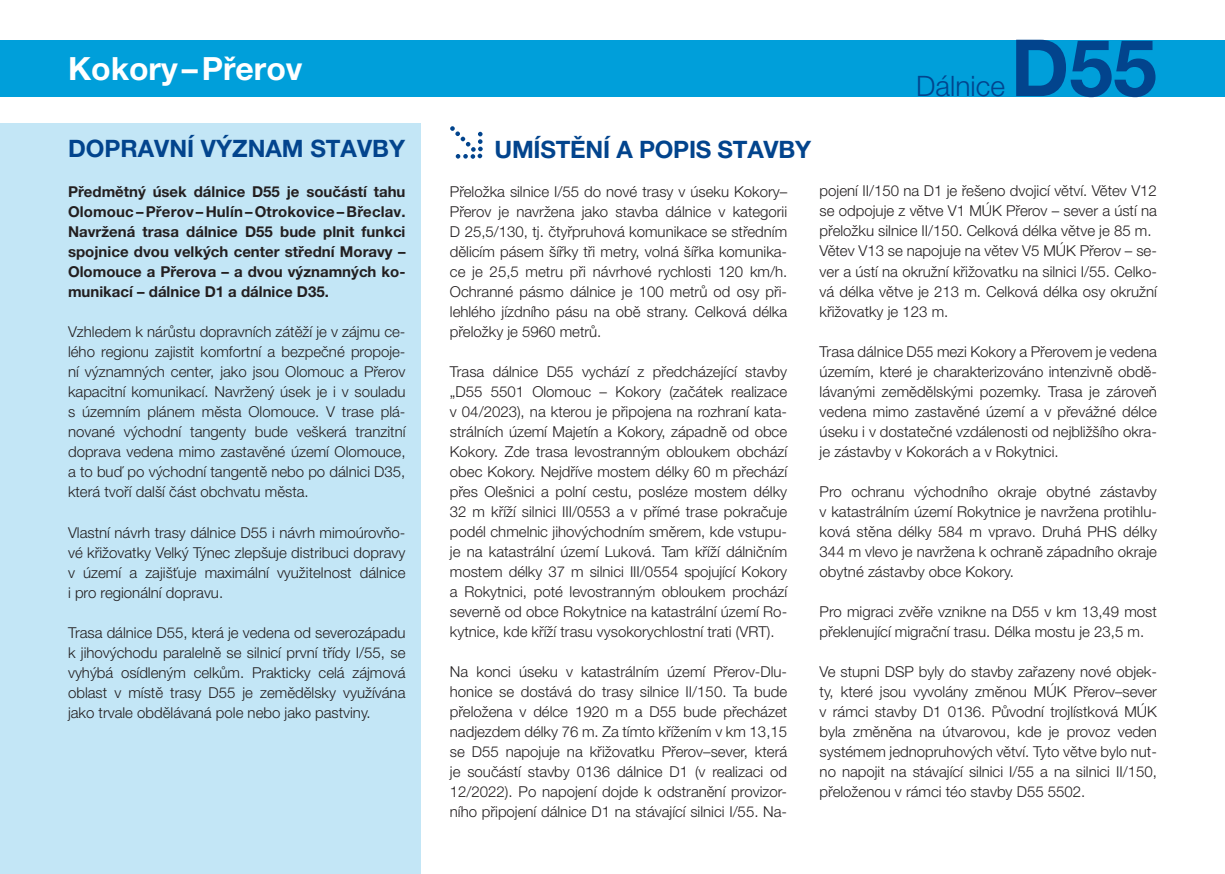
<style>
.page{position:relative;width:1225px;height:874px;background:#fff}
.page>*{position:absolute;margin:0;border:0;box-sizing:border-box;transform-origin:0 0}
.t1{font:700 78.8px "Helvetica Neue LT Pro";color:#02448d}
.t2{font:700 32px "Helvetica Neue LT Pro";color:#fff}
.t3{font:300 28.2px "Helvetica Neue LT Pro";color:#02448d}
.t4{font:700 24px "Helvetica Neue LT Pro";color:#02448d}
.t5{font:300 15px/20px "Helvetica Neue LT Pro";color:#231f20;text-align:justify}
.t6{font:700 15px/20px "Helvetica Neue LT Pro";color:#231f20;text-align:justify}
</style>
<div class="page">
<div style="left:0;top:40px;width:1225px;height:56px;background:#009fda"></div>
<div style="left:0;top:123px;width:421px;height:750px;background:#c3e6f6"></div>
<svg style="left:450px;top:126px;width:33px;height:33px"></svg>
<h2 class="t2" style="left:68px;top:48px;width:236px">Kokory–Přerov</h2>
<h3 class="t4" style="left:68px;top:133px;width:338px">DOPRAVNÍ VÝZNAM STAVBY</h3>
<p class="t6" style="left:68px;top:181px;width:339px">Předmětný úsek dálnice D55 je součástí tahu Olomouc –Přerov –Hulín–Otrokovice – Břeclav.<br>Navržená trasa dálnice D55 bude plnit funkci spojnice dvou velkých center střední Moravy – Olomouce a Přerova – a dvou významných ko&shy;munikací – dálnice D1 a dálnice D35.</p>
<p class="t5" style="left:68px;top:321px;width:339px">Vzhledem k nárůstu dopravních zátěží je v zájmu ce&shy;lého regionu zajistit komfortní a bezpečné propoje&shy;ní významných center, jako jsou Olomouc a Přerov kapacitní komunikací. Navržený úsek je i v souladu s územním plánem města Olomouce. V trase plá&shy;nované východní tangenty bude veškerá tranzitní doprava vedena mimo zastavěné území Olomouce, a to buď po východní tangentě nebo po dálnici D35, která tvoří další část obchvatu města.</p>
<p class="t5" style="left:68px;top:521px;width:339px">Vlastní návrh trasy dálnice D55 i návrh mimoúrovňo&shy;vé křižovatky Velký Týnec zlepšuje distribuci dopravy v území a zajišťuje maximální využitelnost dálnice i pro regionální dopravu.</p>
<p class="t5" style="left:68px;top:621px;width:339px">Trasa dálnice D55, která je vedena od severozápadu k jihovýchodu paralelně se silnicí první třídy I/55, se vyhýbá osídleným celkům. Prakticky celá zájmová oblast v místě trasy D55 je zemědělsky využívána jako trvale obdělávaná pole nebo jako pastviny.</p>
<h3 class="t4" style="left:494px;top:135px;width:318px">UMÍSTĚNÍ A POPIS STAVBY</h3>
<h3 class="t3" style="left:916px;top:69px;width:90px">Dálnice</h3>
<h1 class="t1" style="left:1010px;top:19px;width:148px">D55</h1>
<p class="t5" style="left:450px;top:181px;width:339px">Přeložka silnice I/55 do nové trasy v úseku Kokory– Přerov je navržena jako stavba dálnice v kategorii D 25,5/130, tj. čtyřpruhová komunikace se středním dělicím pásem šířky tři metry, volná šířka komunika&shy;ce je 25,5 metru při návrhové rychlosti 120 km/h.<br>Ochranné pásmo dálnice je 100 metrů od osy při&shy;lehlého jízdního pásu na obě strany. Celková délka přeložky je 5960 metrů.</p>
<p class="t5" style="left:450px;top:361px;width:339px">Trasa dálnice D55 vychází z předcházející stavby „D55 5501 Olomouc – Kokory (začátek realizace v 04/2023), na kterou je připojena na rozhraní kata&shy;strálních území Majetín a Kokory, západně od obce Kokory. Zde trasa levostranným obloukem obchází obec Kokory. Nejdříve mostem délky 60 m přechází přes Olešnici a polní cestu, posléze mostem délky 32 m kříží silnici III/0553 a v přímé trase pokračuje podél chmelnic jihovýchodním směrem, kde vstupu&shy;je na katastrální území Luková. Tam kříží dálničním mostem délky 37 m silnici III/0554 spojující Kokory a Rokytnici, poté levostranným obloukem prochází severně od obce Rokytnice na katastrální území Ro&shy;kytnice, kde kříží trasu vysokorychlostní trati (VRT).</p>
<p class="t5" style="left:450px;top:661px;width:339px">Na konci úseku v katastrálním území Přerov-Dlu&shy;honice se dostává do trasy silnice II/150. Ta bude přeložena v délce 1920 m a D55 bude přecházet nadjezdem délky 76 m. Za tímto křížením v km 13,15 se D55 napojuje na křižovatku Přerov–sever, která je součástí stavby 0136 dálnice D1 (v realizaci od 12/2022). Po napojení dojde k odstranění provizor&shy;ního připojení dálnice D1 na stávající silnici I/55. Na-</p>
<p class="t5" style="left:819px;top:181px;width:339px;text-align:left">pojení II/150 na D1 je řešeno dvojicí větví. Větev V12 se odpojuje z větve V1 MÚK Přerov – sever a ústí na přeložku silnice II/150. Celková délka větve je 85 m.<br>Větev V13 se napojuje na větev V5 MÚK Přerov – se&shy;ver a ústí na okružní křižovatku na silnici I/55. Celko&shy;vá délka větve je 213 m. Celková délka osy okružní křižovatky je 123 m.</p>
<p class="t5" style="left:819px;top:341px;width:339px">Trasa dálnice D55 mezi Kokory a Přerovem je vedena územím, které je charakterizováno intenzivně obdě&shy;lávanými zemědělskými pozemky. Trasa je zároveň vedena mimo zastavěné území a v převážné délce úseku i v dostatečné vzdálenosti od nejbližšího okra&shy;je zástavby v Kokorách a v Rokytnici.</p>
<p class="t5" style="left:819px;top:481px;width:339px">Pro ochranu východního okraje obytné zástavby v katastrálním území Rokytnice je navržena protihlu&shy;ková stěna délky 584 m vpravo. Druhá PHS délky 344 m vlevo je navržena k ochraně západního okraje obytné zástavby obce Kokory.</p>
<p class="t5" style="left:819px;top:601px;width:339px">Pro migraci zvěře vznikne na D55 v km 13,49 most překlenující migrační trasu. Délka mostu je 23,5 m.</p>
<p class="t5" style="left:819px;top:661px;width:339px">Ve stupni DSP byly do stavby zařazeny nové objek&shy;ty, které jsou vyvolány změnou MÚK Přerov–sever v rámci stavby D1 0136. Původní trojlístková MÚK byla změněna na útvarovou, kde je provoz veden systémem jednopruhových větví. Tyto větve bylo nut&shy;no napojit na stávající silnici I/55 a na silnici II/150, přeloženou v rámci téo stavby D55 5502.</p>
</div>
